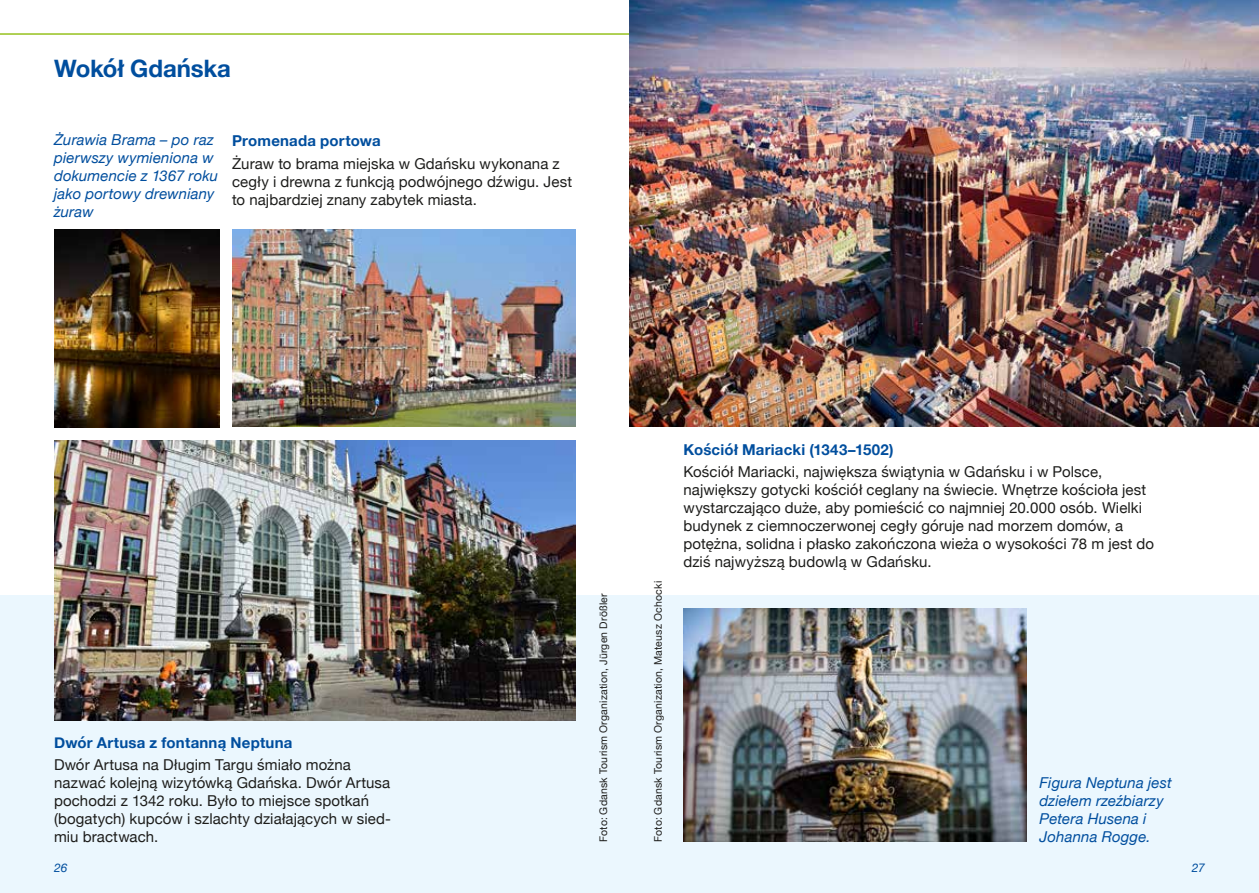
<style>
.page{position:relative;width:1259px;height:893px;background:#fff}
.page>*{position:absolute;margin:0;border:0;box-sizing:border-box;transform-origin:0 0}
.t1{font:700 24px "Helvetica Neue";letter-spacing:-.005em;color:#004e9e}
.t2{font:15px/18px "Helvetica Neue";letter-spacing:.005em;color:#1d1d1b}
.t3{font:italic 15px/18px "Helvetica Neue";letter-spacing:.01em;color:#004e9e}
.t4{font:700 15px "Helvetica Neue";letter-spacing:.015em;color:#004e9e}
.t5{font:italic 12px "Helvetica Neue";color:#004e9e}
.t6{font:10.5px "Helvetica Neue";letter-spacing:.02em;color:#1d1d1b}
</style>
<div class="page">
<div style="left:0;top:595px;width:1259px;height:298px;background:#ebf7fe"></div>
<hr style="left:0;top:33px;width:1259px;height:2px;background:#96c11f">
<img style="left:54px;top:230px;width:165px;height:197px">
<img style="left:232px;top:230px;width:343px;height:197px">
<img style="left:54px;top:440px;width:521px;height:281px">
<img style="left:683px;top:608px;width:344px;height:234px">
<img style="left:629px;top:0;width:630px;height:427px">
<h1 class="t1" style="left:54px;top:50px;width:178px">Wokół Gdańska</h1>
<p class="t3" style="left:54px;top:131px;width:166px">Żurawia Brama – po raz pierwszy wymieniona w dokumencie z 1367 roku jako portowy drewniany żuraw</p>
<p class="t4" style="left:232px;top:129px;width:150px">Promenada portowa</p>
<p class="t2" style="left:232px;top:155px;width:341px">Żuraw to brama miejska w Gdańsku wykonana z cegły i drewna z funkcją podwójnego dźwigu. Jest to najbardziej znany zabytek miasta.</p>
<p class="t4" style="left:54px;top:731px;width:240px">Dwór Artusa z fontanną Neptuna</p>
<p class="t2" style="left:54px;top:756px;width:338px">Dwór Artusa na Długim Targu śmiało można nazwać kolejną wizytówką Gdańska. Dwór Artusa pochodzi z 1342 roku. Było to miejsce spotkań (bogatych) kupców i szlachty działających w sied&shy;miu bractwach.</p>
<p class="t6" style="left:596px;top:842px;width:250px;rotate:-90deg">Foto: Gdansk Tourism Organization, Jürgen Drößler</p>
<p class="t6" style="left:650px;top:842px;width:262px;rotate:-90deg">Foto: Gdansk Tourism Organization, Mateusz Ochocki</p>
<p class="t4" style="left:683px;top:438px;width:211px">Kościół Mariacki (1343–1502)</p>
<p class="t2" style="left:683px;top:463px;width:472px">Kościół Mariacki, największa świątynia w Gdańsku i w Polsce, największy gotycki kościół ceglany na świecie. Wnętrze kościoła jest wystarczająco duże, aby pomieścić co najmniej 20.000 osób. Wielki budynek z ciemnoczerwonej cegły góruje nad morzem domów, a potężna, solidna i płasko zakończona wieża o wysokości 78 m jest do dziś najwyższą budowlą w Gdańsku.</p>
<p class="t3" style="left:1039px;top:774px;width:134px">Figura Neptuna jest dziełem rzeźbiarzy<br>Petera Husena i<br>Johanna Rogge.</p>
<p class="t5" style="left:54px;top:859px;width:15px">26</p>
<p class="t5" style="left:1192px;top:859px;width:15px">27</p>
</div>
